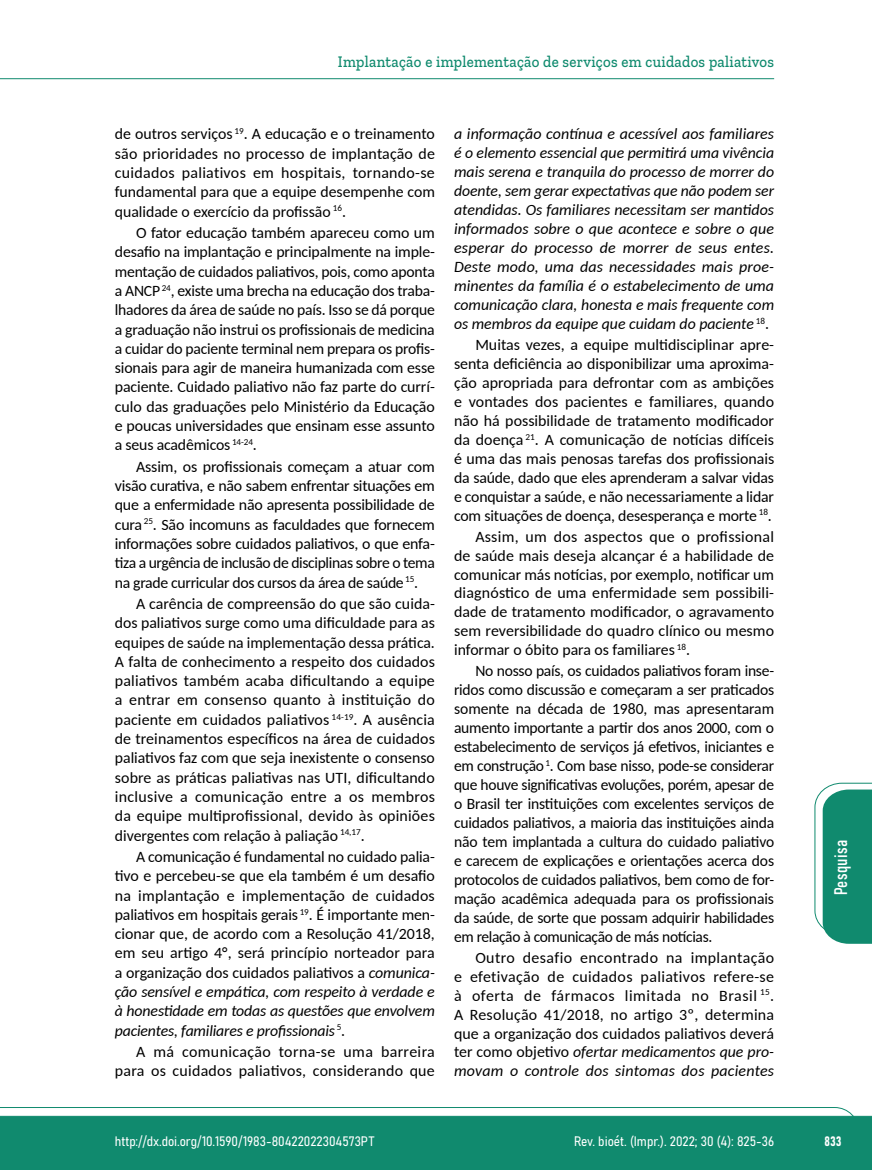
<style>
.page{position:relative;width:872px;height:1170px;background:#fff}
.page>*{position:absolute;margin:0;border:0;box-sizing:border-box;transform-origin:0 0}
.t1{font:18px "Bahnschrift";letter-spacing:.02em;color:#fff}
.t2{font:500 16.5px "Zilla Slab";letter-spacing:.02em;color:#108a6e;scale:.9 1}
.t3{font:15.75px/19.4px "Carlito";letter-spacing:-.005em;color:#000;text-align:justify}
.t4{font:italic 15.75px/18.9px "Carlito";color:#000;text-align:justify}
.t5{font:15.75px/19.4px "Carlito";letter-spacing:.015em;color:#000;text-align:right}
.t6{font:13.5px "Bahnschrift";color:#fff}
.s1{font-style:italic}
.s2{font-style:normal}
</style>
<div class="page">
<svg style="left:0;top:1107px;width:859px;height:62px;background:#2e9880"></svg>
<hr style="left:0;top:78px;width:774px;height:1px;background:#108a6e">
<svg style="left:814px;top:782px;width:58px;height:161px"></svg>
<p class="t2" style="left:338px;top:53px;width:486px">Implantação e implementação de serviços em cuidados paliativos</p>
<p class="t3" style="left:115px;top:124px;width:321px">de outros serviços <sup>19</sup>. A educação e o treinamento são prioridades no processo de implantação de cuidados paliativos em hospitais, tornando-se fundamental para que a equipe desempenhe com qualidade o exercício da profissão <sup>16</sup>.</p>
<p class="t3" style="left:115px;top:222px;width:321px;text-indent:21px">O fator educação também apareceu como um desafio na implantação e principalmente na imple&shy;mentação de cuidados paliativos, pois, como aponta a ANCP <sup>24</sup>, existe uma brecha na educação dos traba&shy;lhadores da área de saúde no país. Isso se dá porque a graduação não instrui os profissionais de medicina a cuidar do paciente terminal nem prepara os profis&shy;sionais para agir de maneira humanizada com esse paciente. Cuidado paliativo não faz parte do currí&shy;culo das graduações pelo Ministério da Educação e poucas universidades que ensinam esse assunto a seus acadêmicos <sup>14-24</sup>.</p>
<p class="t3" style="left:115px;top:456px;width:322px;text-indent:21px">Assim, os profissionais começam a atuar com visão curativa, e não sabem enfrentar situações em que a enfermidade não apresenta possibilidade de cura <sup>25</sup>. São incomuns as faculdades que fornecem informações sobre cuidados paliativos, o que enfa&shy;tiza a urgência de inclusão de disciplinas sobre o tema na grade curricular dos cursos da área de saúde <sup>15</sup>.</p>
<p class="t3" style="left:115px;top:593px;width:321px;text-indent:21px">A carência de compreensão do que são cuida&shy;dos paliativos surge como uma dificuldade para as equipes de saúde na implementação dessa prática.<br>A falta de conhecimento a respeito dos cuidados paliativos também acaba dificultando a equipe a entrar em consenso quanto à instituição do paciente em cuidados paliativos <sup>14-19</sup>. A ausência de treinamentos específicos na área de cuidados paliativos faz com que seja inexistente o consenso sobre as práticas paliativas nas UTI, dificultando inclusive a comunicação entre a os membros da equipe multiprofissional, devido às opiniões divergentes com relação à paliação <sup>14,17</sup>.</p>
<p class="t3" style="left:115px;top:846px;width:321px;text-indent:21px">A comunicação é fundamental no cuidado palia&shy;tivo e percebeu-se que ela também é um desafio na implantação e implementação de cuidados paliativos em hospitais gerais <sup>19</sup>. É importante men&shy;cionar que, de acordo com a Resolução 41/2018, em seu artigo 4°, será princípio norteador para a organização dos cuidados paliativos a <span class="s1">comunica&shy;ção sensível e empática, com respeito à verdade e à honestidade em todas as questões que envolvem pacientes, familiares e profissionais</span> <sup>5</sup>.</p>
<p class="t5" style="left:115px;top:1041px;width:321px">A má comunicação torna-se uma barreira para os cuidados paliativos, considerando que</p>
<p class="t4" style="left:454px;top:124px;width:322px">a informação contínua e acessível aos familiares é o elemento essencial que permitirá uma vivência mais serena e tranquila do processo de morrer do doente, sem gerar expectativas que não podem ser atendidas. Os familiares necessitam ser mantidos informados sobre o que acontece e sobre o que esperar do processo de morrer de seus entes.<br>Deste modo, uma das necessidades mais proe&shy;minentes da família é o estabelecimento de uma comunicação clara, honesta e mais frequente com os membros da equipe que cuidam do paciente <sup>18</sup><span class="s2">.</span></p>
<p class="t3" style="left:454px;top:334px;width:322px;line-height:18.9px;text-indent:21px">Muitas vezes, a equipe multidisciplinar apre&shy;senta deficiência ao disponibilizar uma aproxima&shy;ção apropriada para defrontar com as ambições e vontades dos pacientes e familiares, quando não há possibilidade de tratamento modificador da doença <sup>21</sup>. A comunicação de notícias difíceis é uma das mais penosas tarefas dos profissionais da saúde, dado que eles aprenderam a salvar vidas e conquistar a saúde, e não necessariamente a lidar com situações de doença, desesperança e morte <sup>18</sup>.</p>
<p class="t3" style="left:454px;top:526px;width:321px;line-height:18.9px;text-indent:21px">Assim, um dos aspectos que o profissional de saúde mais deseja alcançar é a habilidade de comunicar más notícias, por exemplo, notificar um diagnóstico de uma enfermidade sem possibili&shy;dade de tratamento modificador, o agravamento sem reversibilidade do quadro clínico ou mesmo informar o óbito para os familiares <sup>18</sup>.</p>
<p class="t3" style="left:454px;top:661px;width:322px;line-height:18.9px;text-indent:21px">No nosso país, os cuidados paliativos foram inse&shy;ridos como discussão e começaram a ser praticados somente na década de 1980, mas apresentaram aumento importante a partir dos anos 2000, com o estabelecimento de serviços já efetivos, iniciantes e em construção <sup>1</sup>. Com base nisso, pode-se considerar que houve significativas evoluções, porém, apesar de o Brasil ter instituições com excelentes serviços de cuidados paliativos, a maioria das instituições ainda não tem implantada a cultura do cuidado paliativo e carecem de explicações e orientações acerca dos protocolos de cuidados paliativos, bem como de for&shy;mação acadêmica adequada para os profissionais da saúde, de sorte que possam adquirir habilidades em relação à comunicação de más notícias.</p>
<p class="t3" style="left:454px;top:947px;width:321px;line-height:18.9px;text-indent:21px">Outro desafio encontrado na implantação e efetivação de cuidados paliativos refere-se à oferta de fármacos limitada no Brasil <sup>15</sup>.<br>A Resolução 41/2018, no artigo 3º, determina que a organização dos cuidados paliativos deverá ter como objetivo <span class="s1">ofertar medicamentos que pro&shy;movam o controle dos sintomas dos pacientes</span></p>
<p class="t1" style="left:827px;top:895px;width:57px;rotate:-90deg">Pesquisa</p>
<p class="t6" style="left:115px;top:1131px;width:261px">http://dx.doi.org/10.1590/1983-80422022304573PT</p>
<p class="t6" style="left:574px;top:1131px;width:202px">Rev. bioét. (Impr.). 2022; 30 (4): 825-36</p>
<p class="t6" style="left:824px;top:1130px;width:19px">833</p>
</div>
